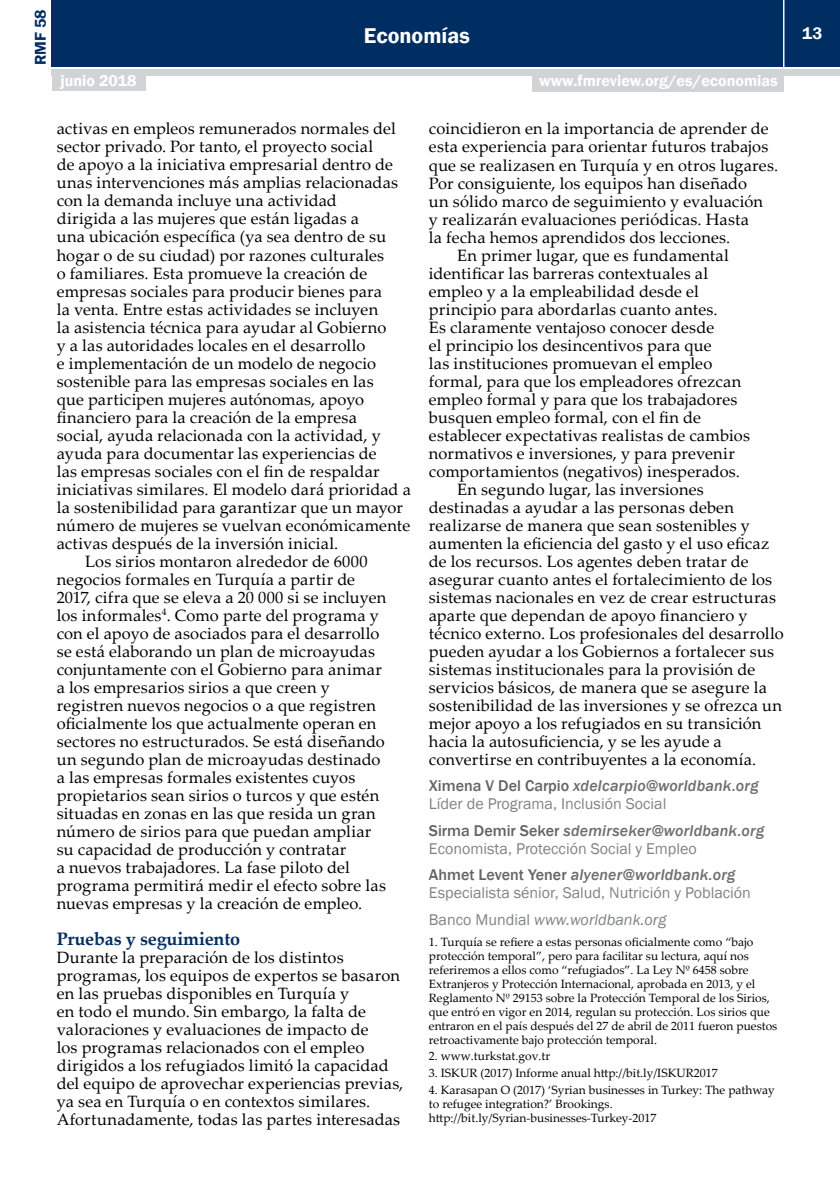
<style>
.page{position:relative;width:840px;height:1191px;background:#fff}
.page>*{position:absolute;margin:0;border:0;box-sizing:border-box;transform-origin:0 0}
.t1{font:600 22px "Franklin Gothic";color:#fff}
.t2{font:700 18px "Palatino Linotype";letter-spacing:-.01em;color:#002d62}
.t3{font:600 17px "Franklin Gothic";color:#fff}
.t4{font:16.4px/18px "Palatino Linotype";letter-spacing:.01em;color:#000}
.t5{font:16px/18px "Franklin Gothic";color:#808285}
.t6{font:600 16px "Franklin Gothic";color:#fff}
.t7{font:italic 16px "Franklin Gothic";color:#808285}
.t8{font:600 16px "Franklin Gothic";color:#002d62}
.t9{font:12px/14px "Palatino Linotype";color:#000}
.s1{font-weight:500;color:#636466}
.s2{font-weight:500;font-style:italic;color:#6d6e71}
.s3{font-style:normal}
</style>
<div class="page">
<div style="left:52px;top:0;width:787px;height:66px;background:#002d62"></div>
<div style="left:52px;top:69px;width:787px;height:6px;background:#d1d3d4"></div>
<hr style="left:782px;top:0;width:2px;height:68px;background:#fff">
<div style="left:52px;top:73px;width:93px;height:18px;background:#d1d3d4"></div>
<div style="left:532px;top:74px;width:252px;height:18px;background:#d1d3d4"></div>
<p class="t8" style="left:31px;top:65px;width:57px;rotate:-90deg">RMF 58</p>
<h1 class="t1" style="left:364px;top:22px;width:107px">Economías</h1>
<p class="t6" style="left:60px;top:71px;width:78px">junio 2018</p>
<p class="t6" style="left:539px;top:71px;width:240px">www.fmreview.org/es/economias</p>
<p class="t4" style="left:57px;top:119px;width:340px">activas en empleos remunerados normales del</p>
<p class="t4" style="left:57px;top:137px;width:318px">sector privado. Por tanto, el proyecto social</p>
<p class="t4" style="left:57px;top:155px;width:337px">de apoyo a la iniciativa empresarial dentro de</p>
<p class="t4" style="left:57px;top:173px;width:343px">unas intervenciones más amplias relacionadas</p>
<p class="t4" style="left:57px;top:191px;width:281px">con la demanda incluye una actividad</p>
<p class="t4" style="left:57px;top:209px;width:303px">dirigida a las mujeres que están ligadas a</p>
<p class="t4" style="left:57px;top:227px;width:331px">una ubicación específica (ya sea dentro de su</p>
<p class="t4" style="left:57px;top:245px;width:329px">hogar o de su ciudad) por razones culturales</p>
<p class="t4" style="left:57px;top:263px;width:312px">o familiares. Esta promueve la creación de</p>
<p class="t4" style="left:57px;top:281px;width:326px">empresas sociales para producir bienes para</p>
<p class="t4" style="left:57px;top:299px;width:323px">la venta. Entre estas actividades se incluyen</p>
<p class="t4" style="left:57px;top:317px;width:331px">la asistencia técnica para ayudar al Gobierno</p>
<p class="t4" style="left:57px;top:335px;width:310px">y a las autoridades locales en el desarrollo</p>
<p class="t4" style="left:57px;top:353px;width:320px">e implementación de un modelo de negocio</p>
<p class="t4" style="left:57px;top:371px;width:318px">sostenible para las empresas sociales en las</p>
<p class="t4" style="left:57px;top:389px;width:309px">que participen mujeres autónomas, apoyo</p>
<p class="t4" style="left:57px;top:407px;width:301px">financiero para la creación de la empresa</p>
<p class="t4" style="left:57px;top:425px;width:325px">social, ayuda relacionada con la actividad, y</p>
<p class="t4" style="left:57px;top:443px;width:321px">ayuda para documentar las experiencias de</p>
<p class="t4" style="left:57px;top:461px;width:324px">las empresas sociales con el fin de respaldar</p>
<p class="t4" style="left:57px;top:479px;width:355px">iniciativas similares. El modelo dará prioridad a</p>
<p class="t4" style="left:57px;top:497px;width:347px">la sostenibilidad para garantizar que un mayor</p>
<p class="t4" style="left:57px;top:515px;width:355px">número de mujeres se vuelvan económicamente</p>
<p class="t4" style="left:57px;top:533px;width:283px">activas después de la inversión inicial.</p>
<p class="t4" style="left:85px;top:551px;width:284px">Los sirios montaron alrededor de 6000</p>
<p class="t4" style="left:57px;top:569px;width:300px">negocios formales en Turquía a partir de</p>
<p class="t4" style="left:57px;top:587px;width:331px">2017, cifra que se eleva a 20 000 si se incluyen</p>
<p class="t4" style="left:57px;top:605px;width:323px">los informales<sup>4</sup>. Como parte del programa y</p>
<p class="t4" style="left:57px;top:623px;width:324px">con el apoyo de asociados para el desarrollo</p>
<p class="t4" style="left:57px;top:641px;width:319px">se está elaborando un plan de microayudas</p>
<p class="t4" style="left:57px;top:659px;width:326px">conjuntamente con el Gobierno para animar</p>
<p class="t4" style="left:57px;top:677px;width:274px">a los empresarios sirios a que creen y</p>
<p class="t4" style="left:57px;top:695px;width:320px">registren nuevos negocios o a que registren</p>
<p class="t4" style="left:57px;top:713px;width:321px">oficialmente los que actualmente operan en</p>
<p class="t4" style="left:57px;top:731px;width:329px">sectores no estructurados. Se está diseñando</p>
<p class="t4" style="left:57px;top:749px;width:325px">un segundo plan de microayudas destinado</p>
<p class="t4" style="left:57px;top:767px;width:300px">a las empresas formales existentes cuyos</p>
<p class="t4" style="left:57px;top:785px;width:324px">propietarios sean sirios o turcos y que estén</p>
<p class="t4" style="left:57px;top:803px;width:320px">situadas en zonas en las que resida un gran</p>
<p class="t4" style="left:57px;top:821px;width:316px">número de sirios para que puedan ampliar</p>
<p class="t4" style="left:57px;top:839px;width:291px">su capacidad de producción y contratar</p>
<p class="t4" style="left:57px;top:857px;width:294px">a nuevos trabajadores. La fase piloto del</p>
<p class="t4" style="left:57px;top:875px;width:330px">programa permitirá medir el efecto sobre las</p>
<p class="t4" style="left:57px;top:893px;width:307px">nuevas empresas y la creación de empleo.</p>
<p class="t2" style="left:57px;top:925px;width:185px">Pruebas y seguimiento</p>
<p class="t4" style="left:57px;top:947px;width:348px">Durante la preparación de los distintos programas, los equipos de expertos se basaron en las pruebas disponibles en Turquía y<br>en todo el mundo. Sin embargo, la falta de valoraciones y evaluaciones de impacto de<br>los programas relacionados con el empleo dirigidos a los refugiados limitó la capacidad del equipo de aprovechar experiencias previas, ya sea en Turquía o en contextos similares.<br>Afortunadamente, todas las partes interesadas</p>
<p class="t4" style="left:428px;top:119px;width:341px">coincidieron en la importancia de aprender de</p>
<p class="t4" style="left:428px;top:137px;width:341px">esta experiencia para orientar futuros trabajos</p>
<p class="t4" style="left:428px;top:155px;width:350px">que se realizasen en Turquía y en otros lugares.</p>
<p class="t4" style="left:428px;top:173px;width:319px">Por consiguiente, los equipos han diseñado</p>
<p class="t4" style="left:428px;top:191px;width:335px">un sólido marco de seguimiento y evaluación</p>
<p class="t4" style="left:428px;top:209px;width:321px">y realizarán evaluaciones periódicas. Hasta</p>
<p class="t4" style="left:428px;top:227px;width:302px">la fecha hemos aprendidos dos lecciones.</p>
<p class="t4" style="left:457px;top:245px;width:273px">En primer lugar, que es fundamental</p>
<p class="t4" style="left:428px;top:263px;width:281px">identificar las barreras contextuales al</p>
<p class="t4" style="left:428px;top:281px;width:271px">empleo y a la empleabilidad desde el</p>
<p class="t4" style="left:428px;top:299px;width:290px">principio para abordarlas cuanto antes.</p>
<p class="t4" style="left:428px;top:317px;width:286px">Es claramente ventajoso conocer desde</p>
<p class="t4" style="left:428px;top:335px;width:284px">el principio los desincentivos para que</p>
<p class="t4" style="left:428px;top:353px;width:285px">las instituciones promuevan el empleo</p>
<p class="t4" style="left:428px;top:371px;width:314px">formal, para que los empleadores ofrezcan</p>
<p class="t4" style="left:428px;top:389px;width:310px">empleo formal y para que los trabajadores</p>
<p class="t4" style="left:428px;top:407px;width:273px">busquen empleo formal, con el fin de</p>
<p class="t4" style="left:428px;top:425px;width:322px">establecer expectativas realistas de cambios</p>
<p class="t4" style="left:428px;top:443px;width:307px">normativos e inversiones, y para prevenir</p>
<p class="t4" style="left:428px;top:461px;width:312px">comportamientos (negativos) inesperados.</p>
<p class="t4" style="left:457px;top:479px;width:248px">En segundo lugar, las inversiones</p>
<p class="t4" style="left:428px;top:497px;width:306px">destinadas a ayudar a las personas deben</p>
<p class="t4" style="left:428px;top:515px;width:322px">realizarse de manera que sean sostenibles y</p>
<p class="t4" style="left:428px;top:533px;width:341px">aumenten la eficiencia del gasto y el uso eficaz</p>
<p class="t4" style="left:428px;top:551px;width:321px">de los recursos. Los agentes deben tratar de</p>
<p class="t4" style="left:428px;top:569px;width:344px">asegurar cuanto antes el fortalecimiento de los</p>
<p class="t4" style="left:428px;top:587px;width:348px">sistemas nacionales en vez de crear estructuras</p>
<p class="t4" style="left:428px;top:605px;width:320px">aparte que dependan de apoyo financiero y</p>
<p class="t4" style="left:428px;top:623px;width:356px">técnico externo. Los profesionales del desarrollo</p>
<p class="t4" style="left:428px;top:641px;width:346px">pueden ayudar a los Gobiernos a fortalecer sus</p>
<p class="t4" style="left:428px;top:659px;width:328px">sistemas institucionales para la provisión de</p>
<p class="t4" style="left:428px;top:677px;width:339px">servicios básicos, de manera que se asegure la</p>
<p class="t4" style="left:428px;top:695px;width:354px">sostenibilidad de las inversiones y se ofrezca un</p>
<p class="t4" style="left:428px;top:713px;width:334px">mejor apoyo a los refugiados en su transición</p>
<p class="t4" style="left:428px;top:731px;width:294px">hacia la autosuficiencia, y se les ayude a</p>
<p class="t4" style="left:428px;top:749px;width:328px">convertirse en contribuyentes a la economía.</p>
<p class="t5" style="left:428px;top:777px;width:331px"><span class="s1">Ximena V Del Carpio</span> <span class="s2">xdelcarpio@worldbank.org<br></span>Líder de Programa, Inclusión Social</p>
<p class="t5" style="left:428px;top:821px;width:336px"><span class="s1">Sirma Demir Seker</span> <span class="s2">sdemirseker@worldbank.org<br></span>Economista, Protección Social y Empleo</p>
<p class="t5" style="left:428px;top:866px;width:323px"><span class="s1">Ahmet Levent Yener</span> <span class="s2">alyener@worldbank.org<br></span>Especialista sénior, Salud, Nutrición y Población</p>
<p class="t7" style="left:428px;top:909px;width:239px"><span class="s3">Banco Mundial</span> www.worldbank.org</p>
<p class="t9" style="left:428px;top:934px;width:350px">1. Turquía se refiere a estas personas oficialmente como “bajo protección temporal”, pero para facilitar su lectura, aquí nos referiremos a ellos como “refugiados”. La Ley Nº 6458 sobre Extranjeros y Protección Internacional, aprobada en 2013, y el Reglamento Nº 29153 sobre la Protección Temporal de los Sirios, que entró en vigor en 2014, regulan su protección. Los sirios que entraron en el país después del 27 de abril de 2011 fueron puestos retroactivamente bajo protección temporal.</p>
<p class="t9" style="left:428px;top:1049px;width:123px">2. www.turkstat.gov.tr</p>
<p class="t9" style="left:428px;top:1065px;width:290px">3. ISKUR (2017) Informe anual http://bit.ly/ISKUR2017</p>
<p class="t9" style="left:428px;top:1082px;width:347px">4. Karasapan O (2017) ‘Syrian businesses in Turkey: The pathway to refugee integration?’ Brookings. http://bit.ly/Syrian-businesses-Turkey-2017</p>
<p class="t3" style="left:801px;top:23px;width:22px">13</p>
</div>
